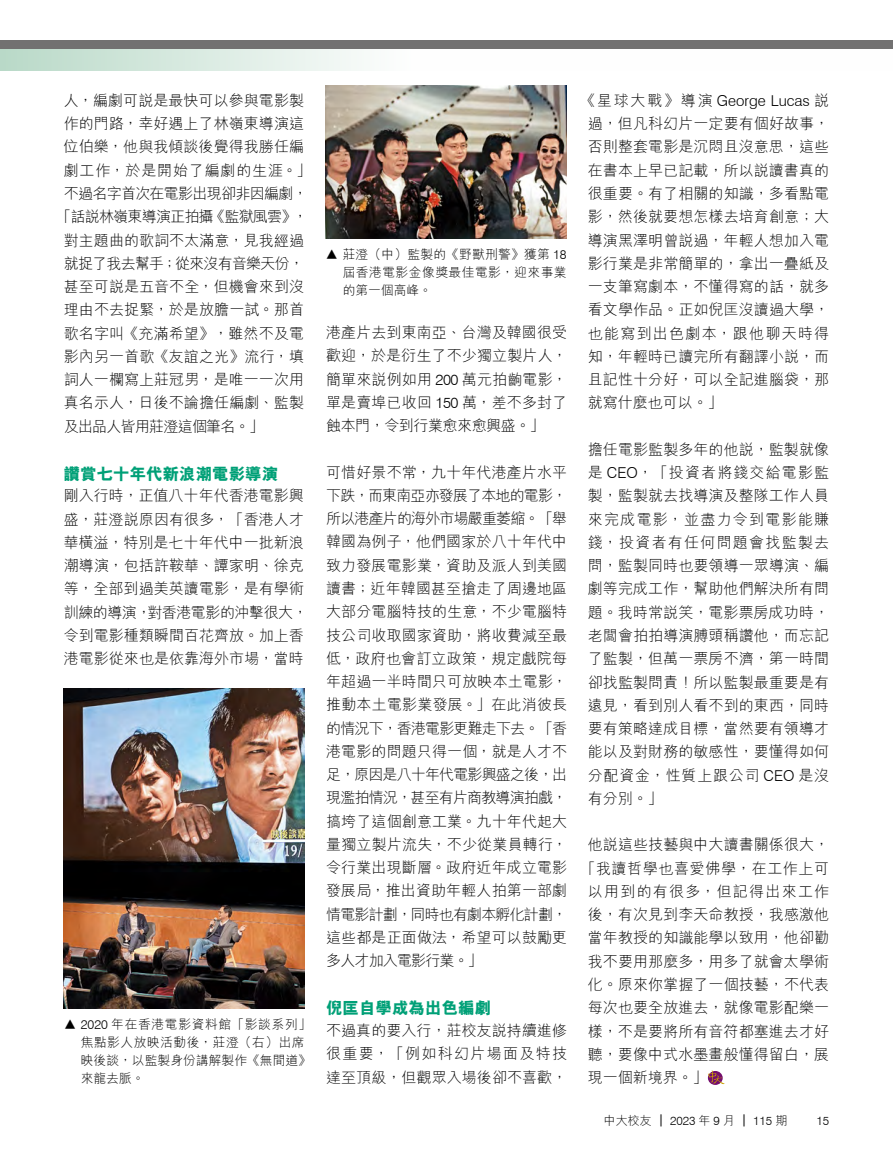
<style>
.page{position:relative;width:893px;height:1170px;background:#fff}
.page>*{position:absolute;margin:0;border:0;box-sizing:border-box;transform-origin:0 0}
.t1{font:800 16.5px "M Hei HK";color:#00a077}
.t2{font:300 15px/23.2px "M Hei HK";letter-spacing:.005em;color:#000;text-align:justify}
.t3{font:300 15px "M Hei HK";letter-spacing:-.05em;color:#000}
.t4{font:300 15px "Swiss 721 BT";color:#000}
.t5{font:300 15px "M Hei HK";letter-spacing:-.045em;color:#000}
.t6{font:300 15px "M Hei HK";letter-spacing:.04em;color:#000}
.t7{font:300 15px "M Hei HK";letter-spacing:.055em;color:#000}
.t8{font:300 15px "M Hei HK";letter-spacing:.085em;color:#000}
.t9{font:300 12.75px/18px "M Hei HK";letter-spacing:.04em;color:#000}
.t10{font:300 12px "M Hei HK";color:#000}
.t11{font:300 12px "Swiss 721 BT";color:#000}
.s1{font-family:"Swiss 721 BT"}
.s2{font-family:"M Hei HK"}
</style>
<div class="page">
<svg style="left:0;top:49px;width:359px;height:21px;background:#d6e9df"></svg>
<div style="left:0;top:41px;width:893px;height:8px;background:#727171"></div>
<img style="left:64px;top:688px;width:240px;height:320px">
<svg style="left:708px;top:1070px;width:15px;height:13px"></svg>
<img style="left:326px;top:85px;width:240px;height:154px">
<p class="t2" style="left:64px;top:89px;width:242px">人，編劇可說是最快可以參與電影製</p>
<p class="t2" style="left:64px;top:112px;width:242px">作的門路，幸好遇上了林嶺東導演這</p>
<p class="t2" style="left:64px;top:135px;width:242px">位伯樂，他與我傾談後覺得我勝任編</p>
<p class="t7" style="left:64px;top:162px;width:249px">劇工作，於是開始了編劇的生涯。」</p>
<p class="t5" style="left:64px;top:186px;width:245px">不過名字首次在電影出現卻非因編劇，</p>
<p class="t3" style="left:56px;top:209px;width:253px">「話說林嶺東導演正拍攝《監獄風雲》，</p>
<p class="t2" style="left:64px;top:228px;width:242px">對主題曲的歌詞不太滿意，見我經過</p>
<p class="t3" style="left:64px;top:255px;width:242px">就捉了我去幫手；從來沒有音樂天份，</p>
<p class="t2" style="left:64px;top:275px;width:242px">甚至可說是五音不全，但機會來到沒</p>
<p class="t2" style="left:64px;top:298px;width:242px">理由不去捉緊，於是放膽一試。那首</p>
<p class="t2" style="left:64px;top:321px;width:242px">歌名字叫《充滿希望》，雖然不及電</p>
<p class="t2" style="left:64px;top:344px;width:242px">影內另一首歌《友誼之光》流行，填</p>
<p class="t2" style="left:64px;top:368px;width:242px">詞人一欄寫上莊冠男，是唯一一次用</p>
<p class="t2" style="left:64px;top:391px;width:242px">真名示人，日後不論擔任編劇、監製</p>
<p class="t3" style="left:64px;top:418px;width:202px">及出品人皆用莊澄這個筆名。」</p>
<p class="t1" style="left:64px;top:465px;width:216px">讚賞七十年代新浪潮電影導演</p>
<p class="t2" style="left:64px;top:484px;width:246px;text-align:left">剛入行時，正值八十年代香港電影興盛，莊澄說原因有很多，「香港人才華橫溢，特別是七十年代中一批新浪潮導演，包括許鞍華、譚家明、徐克等，全部到過美英讀電影，是有學術訓練的導演，對香港電影的沖擊很大，令到電影種類瞬間百花齊放。加上香港電影從來也是依靠海外市場，當時</p>
<p class="t9" style="left:81px;top:1014px;width:232px;text-indent:-17px">▲ <span class="s1">2020</span> 年在香港電影資料館「影談系列」焦點影人放映活動後，莊澄（右）出席映後談，以監製身份講解製作《無間道》來龍去脈。</p>
<p class="t9" style="left:343px;top:245px;width:226px;text-align:justify;text-indent:-17px">▲ 莊澄（中）監製的《野獸刑警》獲第 <span class="s1">18</span>屆香港電影金像獎最佳電影，迎來事業的第一個高峰。</p>
<p class="t2" style="left:326px;top:321px;width:243px">港產片去到東南亞、台灣及韓國很受歡迎，於是衍生了不少獨立製片人，簡單來說例如用 <span class="s1">200</span> 萬元拍齣電影，單是賣埠已收回 <span class="s1">150</span> 萬，差不多封了蝕本門，令到行業愈來愈興盛。」</p>
<p class="t2" style="left:326px;top:460px;width:243px">可惜好景不常，九十年代港產片水平下跌，而東南亞亦發展了本地的電影，所以港產片的海外市場嚴重萎縮。「舉韓國為例子，他們國家於八十年代中致力發展電影業，資助及派人到美國讀書；近年韓國甚至搶走了周邊地區大部分電腦特技的生意，不少電腦特技公司收取國家資助，將收費減至最低，政府也會訂立政策，規定戲院每年超過一半時間只可放映本土電影，推動本土電影業發展。」在此消彼長的情況下，香港電影更難走下去。「香港電影的問題只得一個，就是人才不足，原因是八十年代電影興盛之後，出現濫拍情況，甚至有片商教導演拍戲，搞垮了這個創意工業。九十年代起大量獨立製片流失，不少從業員轉行，令行業出現斷層。政府近年成立電影發展局，推出資助年輕人拍第一部劇情電影計劃，同時也有劇本孵化計劃，這些都是正面做法，希望可以鼓勵更多人才加入電影行業。」</p>
<p class="t1" style="left:326px;top:999px;width:166px">倪匡自學成為出色編劇</p>
<p class="t2" style="left:326px;top:1018px;width:243px">不過真的要入行，莊校友說持續進修很重要，「例如科幻片場面及特技達至頂級，但觀眾入場後卻不喜歡，</p>
<p class="t4" style="left:580px;top:91px;width:250px"><span class="s2">《星球大戰》導演</span> George Lucas <span class="s2">說</span></p>
<p class="t2" style="left:588px;top:112px;width:243px">過，但凡科幻片一定要有個好故事，否則整套電影是沉悶且沒意思，這些在書本上早已記載，所以說讀書真的很重要。有了相關的知識，多看點電影，然後就要想怎樣去培育創意；大導演黑澤明曾說過，年輕人想加入電影行業是非常簡單的，拿出一疊紙及一支筆寫劇本，不懂得寫的話，就多看文學作品。正如倪匡沒讀過大學，也能寫到出色劇本，跟他聊天時得知，年輕時已讀完所有翻譯小說，而且記性十分好，可以全記進腦袋，那就寫什麼也可以。」</p>
<p class="t2" style="left:588px;top:437px;width:243px">擔任電影監製多年的他說，監製就像是 <span class="s1">CEO</span>，「投資者將錢交給電影監製，監製就去找導演及整隊工作人員來完成電影，並盡力令到電影能賺錢，投資者有任何問題會找監製去問，監製同時也要領導一眾導演、編劇等完成工作，幫助他們解決所有問題。我時常說笑，電影票房成功時，老闆會拍拍導演膊頭稱讚他，而忘記了監製，但萬一票房不濟，第一時間卻找監製問責！所以監製最重要是有遠見，看到別人看不到的東西，同時要有策略達成目標，當然要有領導才能以及對財務的敏感性，要懂得如何分配資金，性質上跟公司 <span class="s1">CEO</span> 是沒有分別。」</p>
<p class="t2" style="left:588px;top:833px;width:243px">他說這些技藝與中大讀書關係很大，</p>
<p class="t6" style="left:580px;top:860px;width:250px">「我讀哲學也喜愛佛學，在工作上可</p>
<p class="t8" style="left:588px;top:883px;width:243px">以用到的有很多，但記得出來工作</p>
<p class="t2" style="left:588px;top:902px;width:243px">後，有次見到李天命教授，我感激他</p>
<p class="t2" style="left:588px;top:926px;width:243px">當年教授的知識能學以致用，他卻勸</p>
<p class="t2" style="left:588px;top:949px;width:243px">我不要用那麼多，用多了就會太學術</p>
<p class="t2" style="left:588px;top:972px;width:243px">化。原來你掌握了一個技藝，不代表</p>
<p class="t2" style="left:588px;top:995px;width:243px">每次也要全放進去，就像電影配樂一</p>
<p class="t2" style="left:588px;top:1019px;width:243px">樣，不是要將所有音符都塞進去才好</p>
<p class="t2" style="left:588px;top:1042px;width:243px">聽，要像中式水墨畫般懂得留白，展</p>
<p class="t2" style="left:588px;top:1065px;width:121px">現一個新境界。」</p>
<p class="t10" style="left:604px;top:1114px;width:185px">中大校友｜ <span class="s1">2023</span> 年 <span class="s1">9</span> 月｜ <span class="s1">115</span> 期</p>
<p class="t11" style="left:816px;top:1113px;width:14px">15</p>
</div>
